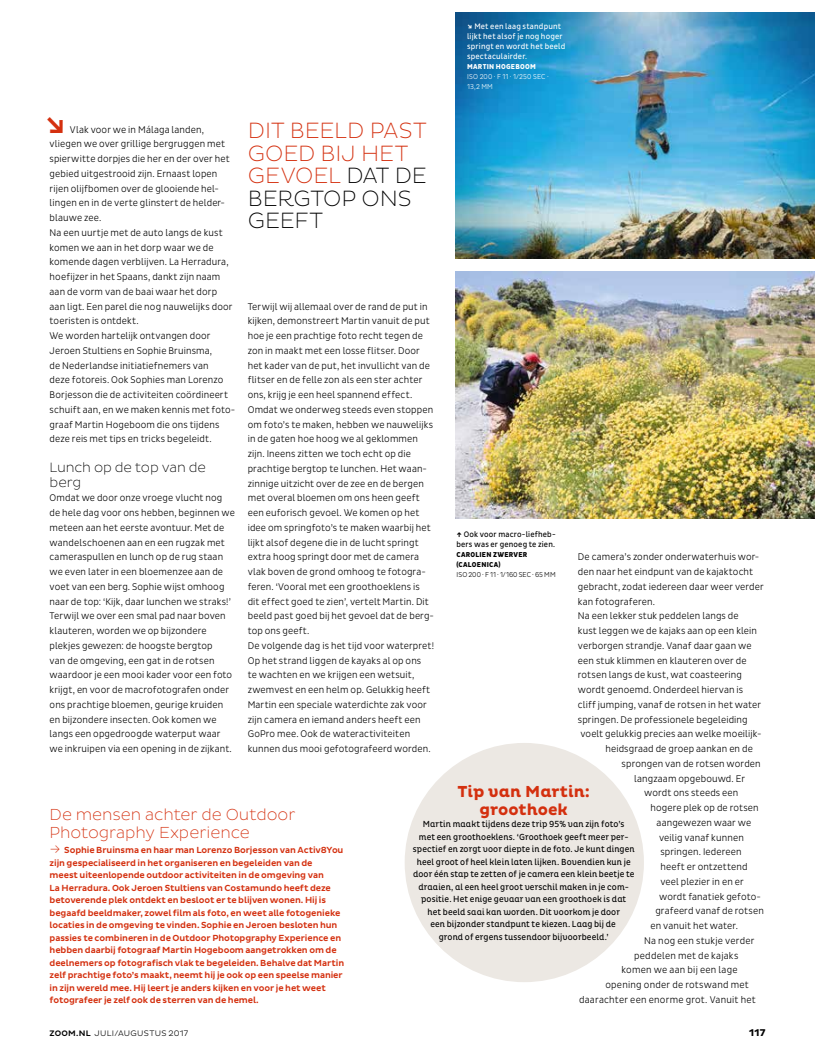
<style>
.page{position:relative;width:815px;height:1063px;background:#fff}
.page>*{position:absolute;margin:0;border:0;box-sizing:border-box;transform-origin:0 0}
.t1{font:500 35px "Pluto Sans";color:#d4300f}
.t2{font:200 22.5px/22.5px "Pluto";letter-spacing:-.005em;color:#d4300f}
.t3{font:200 16.25px/17.5px "Pluto Sans";letter-spacing:-.005em;color:#d4300f}
.t4{font:700 16.25px/17.5px "Pluto";color:#d4300f;text-align:center}
.t5{font:200 13.75px/14.8px "Pluto Sans";letter-spacing:-.01em;color:#000}
.t6{font:700 10px "Pluto Sans";color:#000}
.t7{font:300 9.88px/14.8px "Pluto Sans Cond";letter-spacing:.015em;color:#000}
.t8{font:500 9px/12.5px "Pluto Sans";letter-spacing:-.01em;color:#d4300f}
.t9{font:9px/12.5px "Pluto Cond";letter-spacing:.01em;color:#000;text-align:center}
.t10{font:8.12px/10px "Pluto Sans Cond";letter-spacing:.02em;color:#fff}
.t11{font:8.12px/10px "Pluto Sans Cond";letter-spacing:.025em;color:#000}
.t12{font:300 8.12px "Pluto Sans";letter-spacing:.035em;color:#000}
.t13{font:800 7.25px/10px "Pluto Sans Cond";letter-spacing:.04em;color:#000}
.t14{font:300 7.25px/10px "Pluto Sans Cond";letter-spacing:.03em;color:#fff}
.t15{font:300 7.25px "Pluto Sans Cond";letter-spacing:.005em;color:#000}
.t16{font:800 7.25px "Pluto Sans Cond";letter-spacing:.04em;color:#fff}
.s1{font-weight:800}
.s2{color:#000}
.s3{font-family:"Pluto";font-weight:200;font-size:16.25px}
.s4{font-weight:500}
</style>
<div class="page">
<img style="left:456px;top:13px;width:359px;height:246px">
<img style="left:456px;top:272px;width:359px;height:246px">
<div style="left:405px;top:743px;width:239px;height:239px;background:#ece8e3;border-radius:50%"></div>
<p class="t10" style="left:467px;top:21px;width:100px"><span class="s1">↘</span> Met een laag standpunt lijkt het alsof je nog hoger springt en wordt het beeld spectaculairder.</p>
<p class="t16" style="left:467px;top:63px;width:70px">MARTIN HOGEBOOM</p>
<p class="t14" style="left:467px;top:72px;width:83px">ISO 200 · F 11 · 1/250 SEC ·<br>13,2 MM</p>
<h1 class="t1" style="left:44px;top:104px;width:26px">↘</h1>
<h2 class="t2" style="left:248px;top:119px;width:181px">DIT BEELD PAST<br>GOED BIJ HET<br>GEVOEL <span class="s2">DAT DE<br>BERGTOP ONS<br>GEEFT</span></h2>
<p class="t7" style="left:50px;top:122px;width:187px;text-indent:20px">Vlak voor we in Málaga landen, vliegen we over grillige bergruggen met spierwitte dorpjes die her en der over het gebied uitgestrooid zijn. Ernaast lopen rijen olijfbomen over de glooiende hel&shy;lingen en in de verte glinstert de helder&shy;blauwe zee.<br>Na een uurtje met de auto langs de kust komen we aan in het dorp waar we de komende dagen verblijven. La Herradura, hoefijzer in het Spaans, dankt zijn naam aan de vorm van de baai waar het dorp<br>aan ligt. Een parel die nog nauwelijks door toeristen is ontdekt.<br>We worden hartelijk ontvangen door Jeroen Stultiens en Sophie Bruinsma,<br>de Nederlandse initiatiefnemers van<br>deze fotoreis. Ook Sophies man Lorenzo Borjesson die de activiteiten coördineert schuift aan, en we maken kennis met foto&shy;graaf Martin Hogeboom die ons tijdens deze reis met tips en tricks begeleidt.</p>
<h3 class="t5" style="left:50px;top:460px;width:158px">Lunch op de top van de berg</h3>
<p class="t7" style="left:50px;top:491px;width:187px">Omdat we door onze vroege vlucht nog de hele dag voor ons hebben, beginnen we meteen aan het eerste avontuur. Met de wandelschoenen aan en een rugzak met cameraspullen en lunch op de rug staan we even later in een bloemenzee aan de voet van een berg. Sophie wijst omhoog naar de top: ‘Kijk, daar lunchen we straks!’ Terwijl we over een smal pad naar boven klauteren, worden we op bijzondere plekjes gewezen: de hoogste bergtop<br>van de omgeving, een gat in de rotsen waardoor je een mooi kader voor een foto krijgt, en voor de macrofotografen onder ons prachtige bloemen, geurige kruiden en bijzondere insecten. Ook komen we langs een opgedroogde waterput waar we inkruipen via een opening in de zijkant.</p>
<p class="t7" style="left:248px;top:299px;width:188px">Terwijl wij allemaal over de rand de put in kijken, demonstreert Martin vanuit de put hoe je een prachtige foto recht tegen de zon in maakt met een losse flitser. Door het kader van de put, het invullicht van de flitser en de felle zon als een ster achter ons, krijg je een heel spannend effect.<br>Omdat we onderweg steeds even stoppen om foto’s te maken, hebben we nauwelijks in de gaten hoe hoog we al geklommen zijn. Ineens zitten we toch echt op die prachtige bergtop te lunchen. Het waan&shy;zinnige uitzicht over de zee en de bergen met overal bloemen om ons heen geeft een euforisch gevoel. We komen op het idee om springfoto’s te maken waarbij het lijkt alsof degene die in de lucht springt extra hoog springt door met de camera vlak boven de grond omhoog te fotogra&shy;feren. ‘Vooral met een groothoeklens is dit effect goed te zien’, vertelt Martin. Dit beeld past goed bij het gevoel dat de berg&shy;top ons geeft.<br>De volgende dag is het tijd voor waterpret!<br>Op het strand liggen de kayaks al op ons<br>te wachten en we krijgen een wetsuit, zwemvest en een helm op. Gelukkig heeft Martin een speciale waterdichte zak voor zijn camera en iemand anders heeft een GoPro mee. Ook de wateractiviteiten kunnen dus mooi gefotografeerd worden.</p>
<p class="t11" style="left:456px;top:529px;width:101px"><span class="s1">↑</span> Ook voor macro-liefheb&shy;bers was er genoeg te zien.</p>
<p class="t13" style="left:456px;top:550px;width:72px">CAROLIEN ZWERVER (CALOENICA)</p>
<p class="t15" style="left:456px;top:570px;width:101px">ISO 200 · F 11 · 1/160 SEC · 65 MM</p>
<p class="t7" style="left:578px;top:550px;width:183px">De camera’s zonder onderwaterhuis wor-</p>
<p class="t7" style="left:578px;top:564px;width:177px">den naar het eindpunt van de kajaktocht</p>
<p class="t7" style="left:578px;top:579px;width:187px">gebracht, zodat iedereen daar weer verder</p>
<p class="t7" style="left:578px;top:594px;width:79px">kan fotograferen.</p>
<p class="t7" style="left:578px;top:609px;width:162px">Na een lekker stuk peddelen langs de</p>
<p class="t7" style="left:578px;top:623px;width:181px">kust leggen we de kajaks aan op een klein</p>
<p class="t7" style="left:578px;top:638px;width:175px">verborgen strandje. Vanaf daar gaan we</p>
<p class="t7" style="left:578px;top:653px;width:170px">een stuk klimmen en klauteren over de</p>
<p class="t7" style="left:578px;top:668px;width:166px">rotsen langs de kust, wat coasteering</p>
<p class="t7" style="left:578px;top:682px;width:167px">wordt genoemd. Onderdeel hiervan is</p>
<p class="t7" style="left:578px;top:697px;width:185px">cliff jumping, vanaf de rotsen in het water</p>
<p class="t7" style="left:578px;top:712px;width:171px">springen. De professionele begeleiding</p>
<p class="t7" style="left:580px;top:727px;width:183px">voelt gelukkig precies aan welke moeilijk-</p>
<p class="t7" style="left:605px;top:741px;width:149px">heidsgraad de groep aankan en de</p>
<p class="t7" style="left:622px;top:756px;width:141px">sprongen van de rotsen worden</p>
<p class="t7" style="left:634px;top:771px;width:112px">langzaam opgebouwd. Er</p>
<p class="t7" style="left:644px;top:786px;width:96px">wordt ons steeds een</p>
<p class="t7" style="left:650px;top:800px;width:110px">hogere plek op de rotsen</p>
<p class="t7" style="left:657px;top:815px;width:96px">aangewezen waar we</p>
<p class="t7" style="left:659px;top:830px;width:86px">veilig vanaf kunnen</p>
<p class="t7" style="left:660px;top:845px;width:83px">springen. Iedereen</p>
<p class="t7" style="left:660px;top:859px;width:89px">heeft er ontzettend</p>
<p class="t7" style="left:660px;top:874px;width:85px">veel plezier in en er</p>
<p class="t7" style="left:659px;top:889px;width:103px">wordt fanatiek gefoto-</p>
<p class="t7" style="left:655px;top:904px;width:110px">grafeerd vanaf de rotsen</p>
<p class="t7" style="left:650px;top:918px;width:89px">en vanuit het water.</p>
<p class="t7" style="left:644px;top:933px;width:112px">Na nog een stukje verder</p>
<p class="t7" style="left:634px;top:948px;width:106px">peddelen met de kajaks</p>
<p class="t7" style="left:622px;top:963px;width:117px">komen we aan bij een lage</p>
<p class="t7" style="left:605px;top:977px;width:145px">opening onder de rotswand met</p>
<p class="t7" style="left:579px;top:992px;width:178px">daarachter een enorme grot. Vanuit het</p>
<h3 class="t4" style="left:457px;top:783px;width:134px">Tip van Martin: groothoek</h3>
<p class="t9" style="left:413px;top:818px;width:223px">Martin maakt tijdens deze trip 95% van zijn foto’s<br>met een groothoeklens. ‘Groothoek geeft meer per&shy;spectief en zorgt voor diepte in de foto. Je kunt dingen heel groot of heel klein laten lijken. Bovendien kun je door één stap te zetten of je camera een klein beetje te draaien, al een heel groot verschil maken in je com&shy;positie. Het enige gevaar van een groothoek is dat<br>het beeld saai kan worden. Dit voorkom je door<br>een bijzonder standpunt te kiezen. Laag bij de<br>grond of ergens tussendoor bijvoorbeeld.’</p>
<h3 class="t3" style="left:50px;top:806px;width:247px">De mensen achter de Outdoor<br>Photography Experience</h3>
<p class="t8" style="left:50px;top:844px;width:296px"><span class="s3">→</span> Sophie Bruinsma en haar man Lorenzo Borjesson van Activ8You zijn gespecialiseerd in het organiseren en begeleiden van de<br>meest uiteenlopende outdoor activiteiten in de omgeving van<br>La Herradura. Ook Jeroen Stultiens van Costamundo heeft deze betoverende plek ontdekt en besloot er te blijven wonen. Hij is begaafd beeldmaker, zowel film als foto, en weet alle fotogenieke locaties in de omgeving te vinden. Sophie en Jeroen besloten hun passies te combineren in de Outdoor Photopgraphy Experience en hebben daarbij fotograaf Martin Hogeboom aangetrokken om de deelnemers op fotografisch vlak te begeleiden. Behalve dat Martin zelf prachtige foto’s maakt, neemt hij je ook op een speelse manier in zijn wereld mee. Hij leert je anders kijken en voor je het weet fotografeer je zelf ook de sterren van de hemel.</p>
<p class="t12" style="left:50px;top:1029px;width:140px"><span class="s4">ZOOM.NL</span> JULI/AUGUSTUS 2017</p>
<p class="t6" style="left:749px;top:1027px;width:18px">117</p>
</div>
